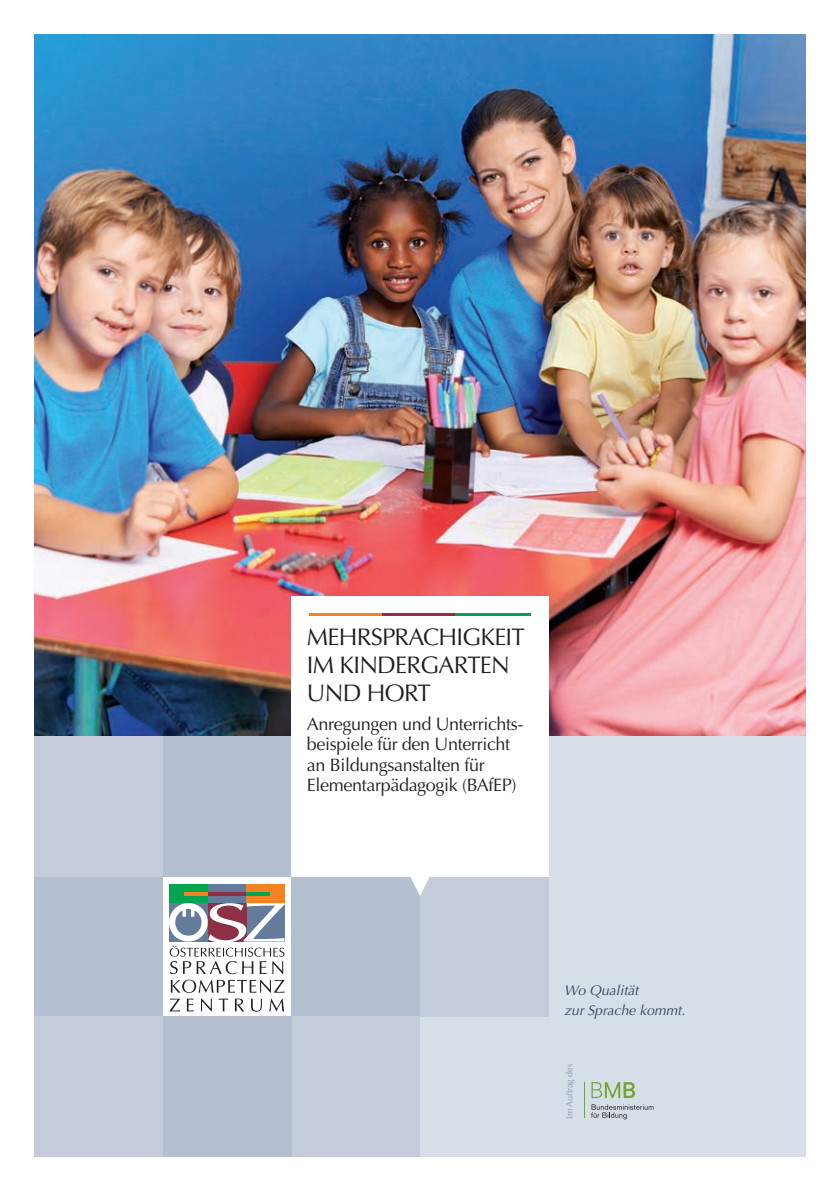
<style>
.page{position:relative;width:840px;height:1191px;background:#fff}
.page>*{position:absolute;margin:0;border:0;box-sizing:border-box;transform-origin:0 0}
.t1{font:24px/28px "Optima";letter-spacing:-.03em;color:#231f20}
.t2{font:18px/20.6px "Optima";letter-spacing:-.02em;color:#231f20}
.t3{font:italic 14px/20.8px "Optima";color:#3d4a67}
.t4{font:9px "Optima";color:#8a9ab3}
</style>
<div class="page">
<div style="left:34px;top:736px;width:771px;height:421px;background:#d6dee7"></div>
<div style="left:163px;top:876px;width:128px;height:140px;background:#fff"></div>
<div style="left:169px;top:884px;width:38px;height:19px;background:#00a54f"></div>
<div style="left:207px;top:884px;width:39px;height:19px;background:#647b99"></div>
<div style="left:246px;top:884px;width:39px;height:19px;background:#f58220"></div>
<div style="left:246px;top:903px;width:39px;height:38px;background:#647b99"></div>
<hr style="left:184px;top:892px;width:24px;height:3px;background:#f58220">
<hr style="left:208px;top:892px;width:38px;height:3px;background:#8d2f45">
<hr style="left:246px;top:892px;width:23px;height:3px;background:#00a54f">
<svg style="left:169px;top:903px;width:115px;height:108px"></svg>
<div style="left:291px;top:876px;width:129px;height:140px;background:#b4bfd1"></div>
<div style="left:291px;top:1016px;width:129px;height:141px;background:#c4ccdb"></div>
<div style="left:34px;top:876px;width:129px;height:140px;background:#b4bfd1"></div>
<div style="left:420px;top:876px;width:128px;height:140px;background:#c4ccdb"></div>
<div style="left:163px;top:736px;width:128px;height:140px;background:#b4bfd1"></div>
<div style="left:163px;top:1016px;width:128px;height:141px;background:#b4bfd1"></div>
<div style="left:34px;top:1016px;width:129px;height:141px;background:#c4ccdb"></div>
<div style="left:34px;top:736px;width:129px;height:140px;background:#c4ccdb"></div>
<svg style="left:409px;top:876px;width:21px;height:20px"></svg>
<svg style="left:591px;top:1082px;width:43px;height:16px"></svg>
<hr style="left:584px;top:1082px;width:1px;height:35px;background:#73a532">
<svg style="left:591px;top:1104px;width:62px;height:15px"></svg>
<img style="left:34px;top:34px;width:771px;height:701px">
<div style="left:291px;top:596px;width:257px;height:280px;background:#fff"></div>
<hr style="left:309px;top:614px;width:73px;height:2px;background:#f58220">
<hr style="left:382px;top:614px;width:73px;height:2px;background:#8d2f45">
<hr style="left:455px;top:614px;width:75px;height:2px;background:#00a54f">
<h1 class="t1" style="left:307px;top:623px;width:219px">MEHRSPRACHIGKEIT<br>IM KINDERGARTEN<br>UND HORT</h1>
<p class="t2" style="left:307px;top:713px;width:218px">Anregungen und Unterrichts&shy;beispiele für den Unterricht an Bildungsanstalten für<br>Elementarpädagogik (BAfEP)</p>
<p class="t3" style="left:564px;top:979px;width:122px">Wo Qualität<br>zur Sprache kommt.</p>
<p class="t4" style="left:564px;top:1119px;width:57px;rotate:-90deg">Im Auftrag des</p>
</div>
